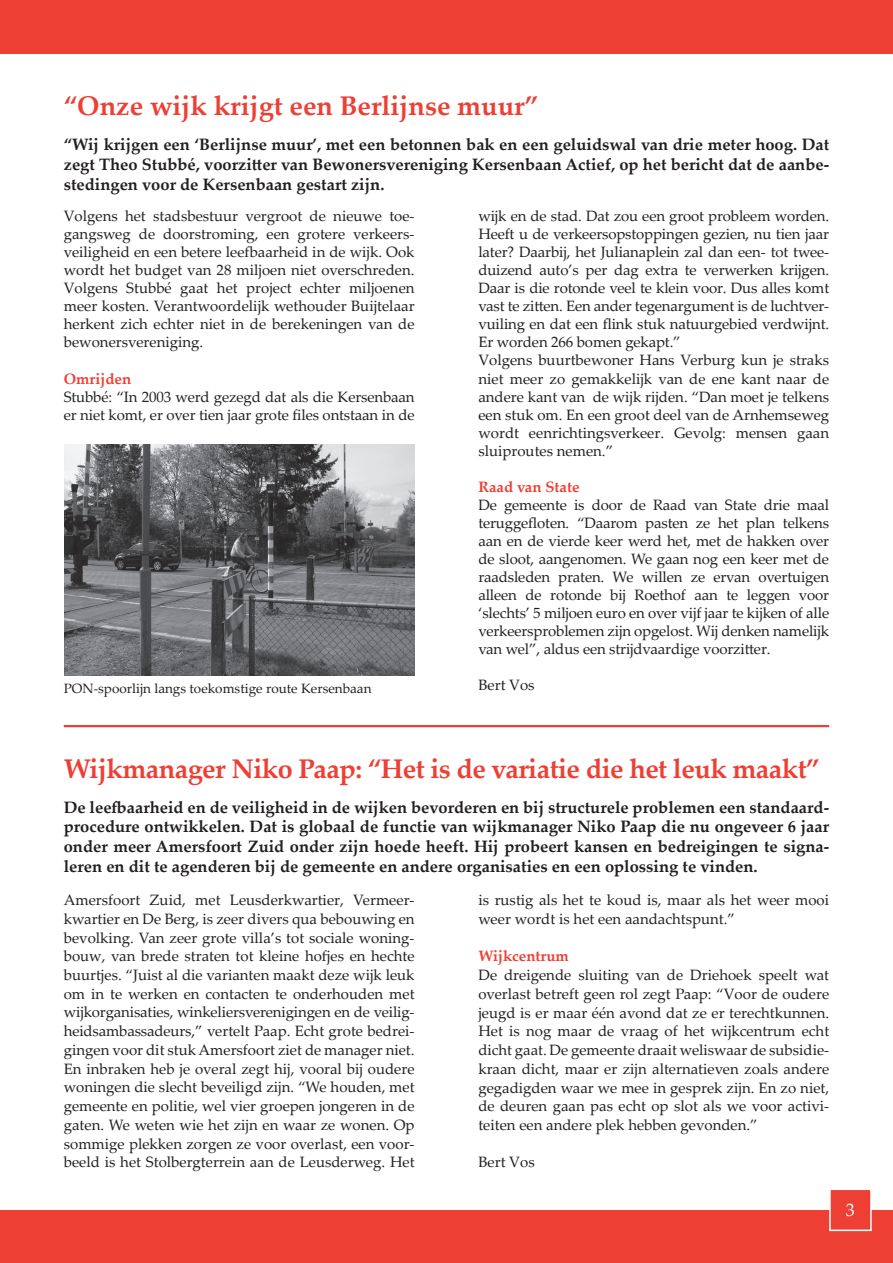
<style>
.page{position:relative;width:893px;height:1263px;background:#fff}
.page>*{position:absolute;margin:0;border:0;box-sizing:border-box;transform-origin:0 0}
.t1{font:700 27px "Palatino Linotype";letter-spacing:-.02em;color:#ee3f34}
.t2{font:700 27px "Palatino Linotype";color:#ee3f34}
.t3{font:18px "Palatino Linotype";color:#fff}
.t4{font:700 16.5px/19.8px "Palatino Linotype";color:#231f20;text-align:justify}
.t5{font:15px/18px "Palatino Linotype";letter-spacing:-.01em;color:#231f20;text-align:justify}
.t6{font:700 15px "Palatino Linotype";color:#ee3f34}
.t7{font:13.5px "Palatino Linotype";color:#231f20}
</style>
<div class="page">
<div style="left:0;top:1210px;width:893px;height:53px;background:#ee3f34"></div>
<div style="left:829px;top:1188px;width:43px;height:43px;background:#ee3f34;border:2px solid #fff"></div>
<div style="left:0;top:0;width:893px;height:53px;background:#ee3f34"></div>
<hr style="left:64px;top:725px;width:765px;height:2px;background:#ee3f34">
<img style="left:64px;top:444px;width:351px;height:231px">
<h1 class="t2" style="left:64px;top:87px;width:476px">“Onze wijk krijgt een Berlijnse muur”</h1>
<p class="t4" style="left:64px;top:134px;width:767px">“Wij krijgen een ‘Berlijnse muur’, met een betonnen bak en een geluidswal van drie meter hoog. Dat zegt Theo Stubbé, voorzitter van Bewonersvereniging Kersenbaan Actief, op het bericht dat de aanbe&shy;stedingen voor de Kersenbaan gestart zijn.</p>
<p class="t5" style="left:64px;top:207px;width:352px">Volgens het stadsbestuur vergroot de nieuwe toe&shy;gangsweg de doorstroming, een grotere verkeers&shy;veiligheid en een betere leefbaarheid in de wijk. Ook wordt het budget van 28 miljoen niet overschreden.<br>Volgens Stubbé gaat het project echter miljoenen meer kosten. Verantwoordelijk wethouder Buijtelaar herkent zich echter niet in de berekeningen van de bewonersvereniging.</p>
<p class="t6" style="left:64px;top:368px;width:69px">Omrijden</p>
<p class="t5" style="left:64px;top:387px;width:352px">Stubbé: “In 2003 werd gezegd dat als die Kersenbaan er niet komt, er over tien jaar grote files ontstaan in de</p>
<p class="t7" style="left:64px;top:679px;width:309px">PON-spoorlijn langs toekomstige route Kersenbaan</p>
<p class="t5" style="left:478px;top:207px;width:352px;text-align:left">wijk en de stad. Dat zou een groot probleem worden.<br>Heeft u de verkeersopstoppingen gezien, nu tien jaar later? Daarbij, het Julianaplein zal dan een- tot twee&shy;duizend auto’s per dag extra te verwerken krijgen.<br>Daar is die rotonde veel te klein voor. Dus alles komt vast te zitten. Een ander tegenargument is de luchtver&shy;vuiling en dat een flink stuk natuurgebied verdwijnt.<br>Er worden 266 bomen gekapt.”<br>Volgens buurtbewoner Hans Verburg kun je straks niet meer zo gemakkelijk van de ene kant naar de andere kant van de wijk rijden. “Dan moet je telkens een stuk om. En een groot deel van de Arnhemseweg wordt eenrichtingsverkeer. Gevolg: mensen gaan sluiproutes nemen.”</p>
<p class="t6" style="left:478px;top:476px;width:103px">Raad van State</p>
<p class="t5" style="left:478px;top:495px;width:352px">De gemeente is door de Raad van State drie maal teruggefloten. “Daarom pasten ze het plan telkens aan en de vierde keer werd het, met de hakken over de sloot, aangenomen. We gaan nog een keer met de raadsleden praten. We willen ze ervan overtuigen alleen de rotonde bij Roethof aan te leggen voor ‘slechts’ 5 miljoen euro en over vijf jaar te kijken of alle verkeersproblemen zijn opgelost. Wij denken namelijk van wel”, aldus een strijdvaardige voorzitter.</p>
<p class="t5" style="left:478px;top:675px;width:58px">Bert Vos</p>
<h1 class="t1" style="left:64px;top:749px;width:757px">Wijkmanager Niko Paap: “Het is de variatie die het leuk maakt”</h1>
<p class="t4" style="left:64px;top:796px;width:767px">De leefbaarheid en de veiligheid in de wijken bevorderen en bij structurele problemen een standaard&shy;procedure ontwikkelen. Dat is globaal de functie van wijkmanager Niko Paap die nu ongeveer 6 jaar onder meer Amersfoort Zuid onder zijn hoede heeft. Hij probeert kansen en bedreigingen te signa&shy;leren en dit te agenderen bij de gemeente en andere organisaties en een oplossing te vinden.</p>
<p class="t5" style="left:64px;top:890px;width:352px;line-height:18.8px">Amersfoort Zuid, met Leusderkwartier, Vermeer&shy;kwartier en De Berg, is zeer divers qua bebouwing en bevolking. Van zeer grote villa’s tot sociale woning&shy;bouw, van brede straten tot kleine hofjes en hechte buurtjes. “Juist al die varianten maakt deze wijk leuk om in te werken en contacten te onderhouden met wijkorganisaties, winkeliersverenigingen en de veilig&shy;heidsambassadeurs,” vertelt Paap. Echt grote bedrei&shy;gingen voor dit stuk Amersfoort ziet de manager niet.<br>En inbraken heb je overal zegt hij, vooral bij oudere woningen die slecht beveiligd zijn. “We houden, met gemeente en politie, wel vier groepen jongeren in de gaten. We weten wie het zijn en waar ze wonen. Op sommige plekken zorgen ze voor overlast, een voor&shy;beeld is het Stolbergterrein aan de Leusderweg. Het</p>
<p class="t5" style="left:478px;top:890px;width:352px;line-height:18.8px">is rustig als het te koud is, maar als het weer mooi weer wordt is het een aandachtspunt.”</p>
<p class="t6" style="left:478px;top:945px;width:92px">Wijkcentrum</p>
<p class="t5" style="left:478px;top:965px;width:352px;line-height:18.8px">De dreigende sluiting van de Driehoek speelt wat overlast betreft geen rol zegt Paap: “Voor de oudere jeugd is er maar één avond dat ze er terechtkunnen.<br>Het is nog maar de vraag of het wijkcentrum echt dicht gaat. De gemeente draait weliswaar de subsidie&shy;kraan dicht, maar er zijn alternatieven zoals andere gegadigden waar we mee in gesprek zijn. En zo niet, de deuren gaan pas echt op slot als we voor activi&shy;teiten een andere plek hebben gevonden.”</p>
<p class="t5" style="left:478px;top:1153px;width:58px">Bert Vos</p>
<p class="t3" style="left:846px;top:1197px;width:10px">3</p>
</div>
